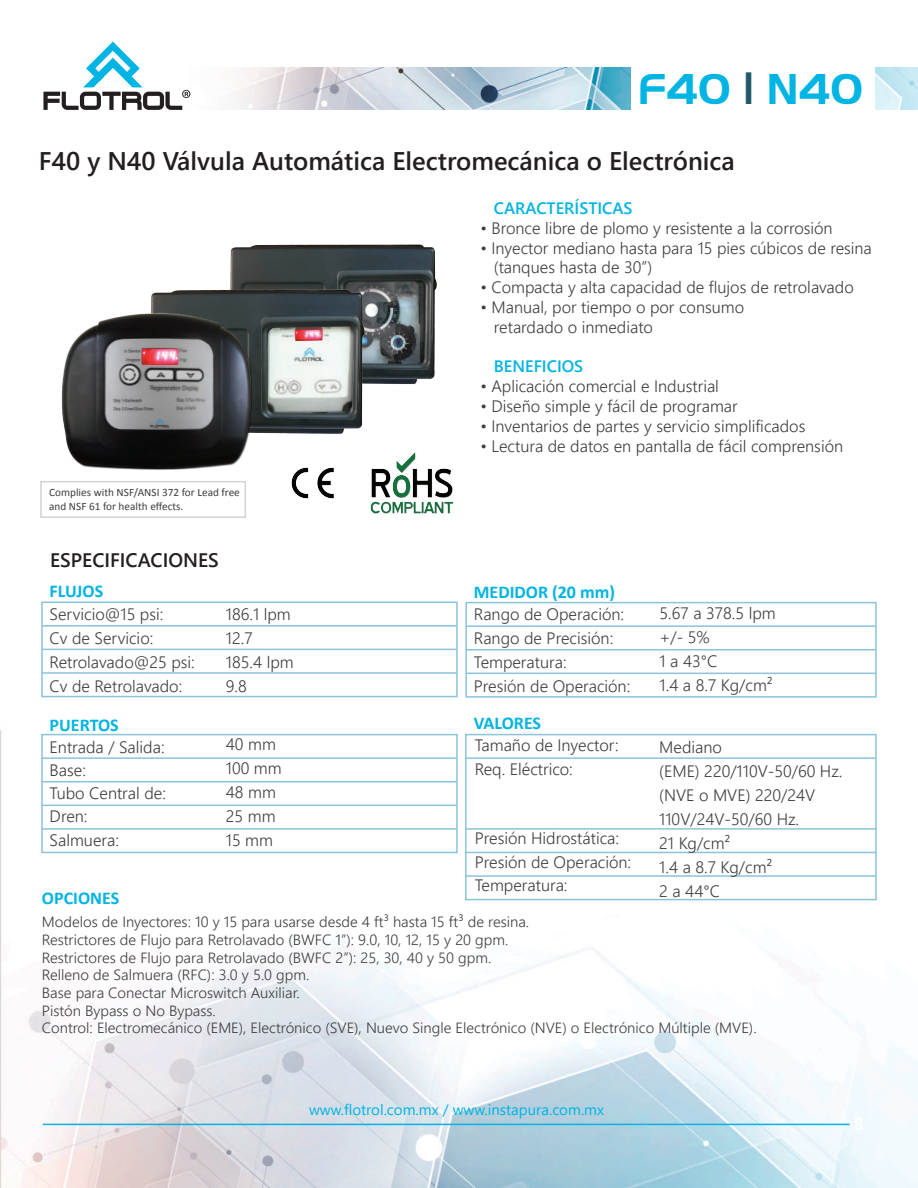
<style>
.page{position:relative;width:918px;height:1188px;background:#fff}
.page>*{position:absolute;margin:0;border:0;box-sizing:border-box;transform-origin:0 0}
.t1{font:700 45px "Handel Got D";color:#00b4e3}
.t2{font:600 25.5px "Segoe UI";color:#231f20}
.t3{font:600 19.5px "Segoe UI";color:#231f20}
.t4{font:700 18px "Calibri";color:#00b4e3}
.t5{font:300 16.5px/24px "Segoe UI";color:#3e3e3f}
.t6{font:600 16.5px "Segoe UI";color:#00b4e3}
.t7{font:15px "Segoe UI";color:#00b4e3}
.t8{font:300 14.85px/17.7px "Segoe UI";color:#3e3e3f}
.t9{font:11.25px/13.5px "Calibri";color:#3e3e3f}
.s1{font-family:"Segoe UI";font-weight:600;color:#23596d}
</style>
<div class="page">
<img style="left:1px;top:731px;width:917px;height:457px">
<hr style="left:43px;top:1124px;width:807px;height:1px;background:#00b4e3">
<img style="left:190px;top:68px;width:728px;height:42px">
<svg style="left:43px;top:41px;width:147px;height:69px"></svg>
<img style="left:291px;top:467px;width:43px;height:32px">
<img style="left:370px;top:452px;width:84px;height:62px">
<div style="left:41px;top:602px;width:417px;height:95px;border:2px solid #8cc3da"></div>
<hr style="left:42px;top:625px;width:415px;height:2px;background:#8cc3da">
<hr style="left:42px;top:649px;width:415px;height:1px;background:#8cc3da">
<hr style="left:42px;top:672px;width:415px;height:2px;background:#8cc3da">
<div style="left:41px;top:734px;width:417px;height:119px;border:2px solid #8cc3da"></div>
<hr style="left:42px;top:757px;width:415px;height:2px;background:#8cc3da">
<hr style="left:42px;top:781px;width:415px;height:1px;background:#8cc3da">
<hr style="left:42px;top:805px;width:415px;height:1px;background:#8cc3da">
<hr style="left:42px;top:828px;width:415px;height:2px;background:#8cc3da">
<div style="left:465px;top:734px;width:412px;height:166px;border:2px solid #8cc3da"></div>
<hr style="left:466px;top:757px;width:410px;height:2px;background:#8cc3da">
<hr style="left:466px;top:828px;width:410px;height:2px;background:#8cc3da">
<hr style="left:466px;top:852px;width:410px;height:1px;background:#8cc3da">
<hr style="left:466px;top:875px;width:410px;height:2px;background:#8cc3da">
<div style="left:465px;top:602px;width:412px;height:96px;border:2px solid #8cc3da"></div>
<hr style="left:466px;top:625px;width:410px;height:2px;background:#8cc3da">
<hr style="left:466px;top:649px;width:410px;height:1px;background:#8cc3da">
<hr style="left:466px;top:673px;width:410px;height:1px;background:#8cc3da">
<div style="left:631px;top:42px;width:244px;height:94px;background:#fff"></div>
<img style="left:230px;top:244px;width:206px;height:140px">
<img style="left:337px;top:269px;width:100px;height:101px">
<img style="left:151px;top:282px;width:226px;height:152px">
<img style="left:261px;top:316px;width:105px;height:104px">
<img style="left:268px;top:326px;width:87px;height:88px">
<svg style="left:295px;top:329px;width:27px;height:1px"></svg>
<img style="left:295px;top:330px;width:27px;height:11px">
<svg style="left:40px;top:481px;width:206px;height:37px"></svg>
<img style="left:61px;top:311px;width:194px;height:159px">
<div style="left:142px;top:349px;width:36px;height:16px;background:#ed273c"></div>
<img style="left:142px;top:349px;width:36px;height:15px">
<h1 class="t1" style="left:638px;top:64px;width:227px">F40 <span class="s1">I</span> N40</h1>
<h2 class="t2" style="left:39px;top:140px;width:698px">F40 y N40 Válvula Automática Electromecánica o Electrónica</h2>
<p class="t6" style="left:494px;top:195px;width:140px">CARACTERÍSTICAS</p>
<p class="t5" style="left:480px;top:215px;width:354px">• Bronce libre de plomo y resistente a la corrosión</p>
<p class="t5" style="left:494px;top:237px;width:380px;line-height:19.8px;text-indent:-14px">• Inyector mediano hasta para 15 pies cúbicos de resina (tanques hasta de 30”)</p>
<p class="t5" style="left:480px;top:275px;width:375px">• Compacta y alta capacidad de flujos de retrolavado</p>
<p class="t5" style="left:494px;top:297px;width:252px;line-height:19.8px;text-indent:-14px">• Manual, por tiempo o por consumo retardado o inmediato</p>
<p class="t6" style="left:494px;top:353px;width:91px">BENEFICIOS</p>
<p class="t5" style="left:480px;top:374px;width:240px">• Aplicación comercial e Industrial</p>
<p class="t5" style="left:480px;top:394px;width:259px">• Diseño simple y fácil de programar</p>
<p class="t5" style="left:480px;top:413px;width:327px">• Inventarios de partes y servicio simplificados</p>
<p class="t5" style="left:480px;top:433px;width:364px">• Lectura de datos en pantalla de fácil comprensión</p>
<p class="t9" style="left:49px;top:486px;width:192px">Complies with NSF/ANSI 372 for Lead free and NSF 61 for health effects.</p>
<p class="t3" style="left:50px;top:544px;width:170px">ESPECIFICACIONES</p>
<p class="t4" style="left:50px;top:580px;width:55px">FLUJOS</p>
<p class="t4" style="left:474px;top:580px;width:143px">MEDIDOR (20 mm)</p>
<p class="t5" style="left:50px;top:601px;width:147px">Servicio@15 psi:<br>Cv de Servicio:<br>Retrolavado@25 psi:<br>Cv de Retrolavado:</p>
<p class="t5" style="left:226px;top:602px;width:69px">186.1 lpm<br>12.7<br>185.4 lpm<br>9.8</p>
<p class="t5" style="left:474px;top:602px;width:158px">Rango de Operación:<br>Rango de Precisión:<br>Temperatura:<br>Presión de Operación:</p>
<p class="t5" style="left:660px;top:601px;width:118px">5.67 a 378.5 lpm +/- 5%<br>1 a 43°C<br>1.4 a 8.7 Kg/cm²</p>
<p class="t4" style="left:50px;top:713px;width:71px">PUERTOS</p>
<p class="t4" style="left:474px;top:712px;width:69px">VALORES</p>
<p class="t5" style="left:226px;top:732px;width:57px">40 mm<br>100 mm<br>48 mm<br>25 mm<br>15 mm</p>
<p class="t5" style="left:475px;top:733px;width:145px;line-height:23.2px">Tamaño de Inyector:<br>Req. Eléctrico:</p>
<p class="t5" style="left:50px;top:735px;width:118px;line-height:23.2px">Entrada / Salida:<br>Base:<br>Tubo Central de:<br>Dren:<br>Salmuera:</p>
<p class="t5" style="left:659px;top:735px;width:185px">Mediano<br>(EME) 220/110V-50/60 Hz. (NVE o MVE) 220/24V<br>110V/24V-50/60 Hz.<br>21 Kg/cm²<br>1.4 a 8.7 Kg/cm²<br>2 a 44°C</p>
<p class="t8" style="left:42px;top:913px;width:716px">Modelos de Inyectores: 10 y 15 para usarse desde 4 ft³ hasta 15 ft³ de resina.<br>Restrictores de Flujo para Retrolavado (BWFC 1”): 9.0, 10, 12, 15 y 20 gpm.<br>Restrictores de Flujo para Retrolavado (BWFC 2”): 25, 30, 40 y 50 gpm.<br>Relleno de Salmuera (RFC): 3.0 y 5.0 gpm.<br>Base para Conectar Microswitch Auxiliar.<br>Pistón Bypass o No Bypass.<br>Control: Electromecánico (EME), Electrónico (SVE), Nuevo Single Electrónico (NVE) o Electrónico Múltiple (MVE).</p>
<p class="t5" style="left:475px;top:826px;width:158px;line-height:23.2px">Presión Hidrostática:<br>Presión de Operación:<br>Temperatura:</p>
<p class="t4" style="left:42px;top:887px;width:79px">OPCIONES</p>
<p class="t7" style="left:309px;top:1101px;width:297px">www.flotrol.com.mx / www.instapura.com.mx</p>
</div>
